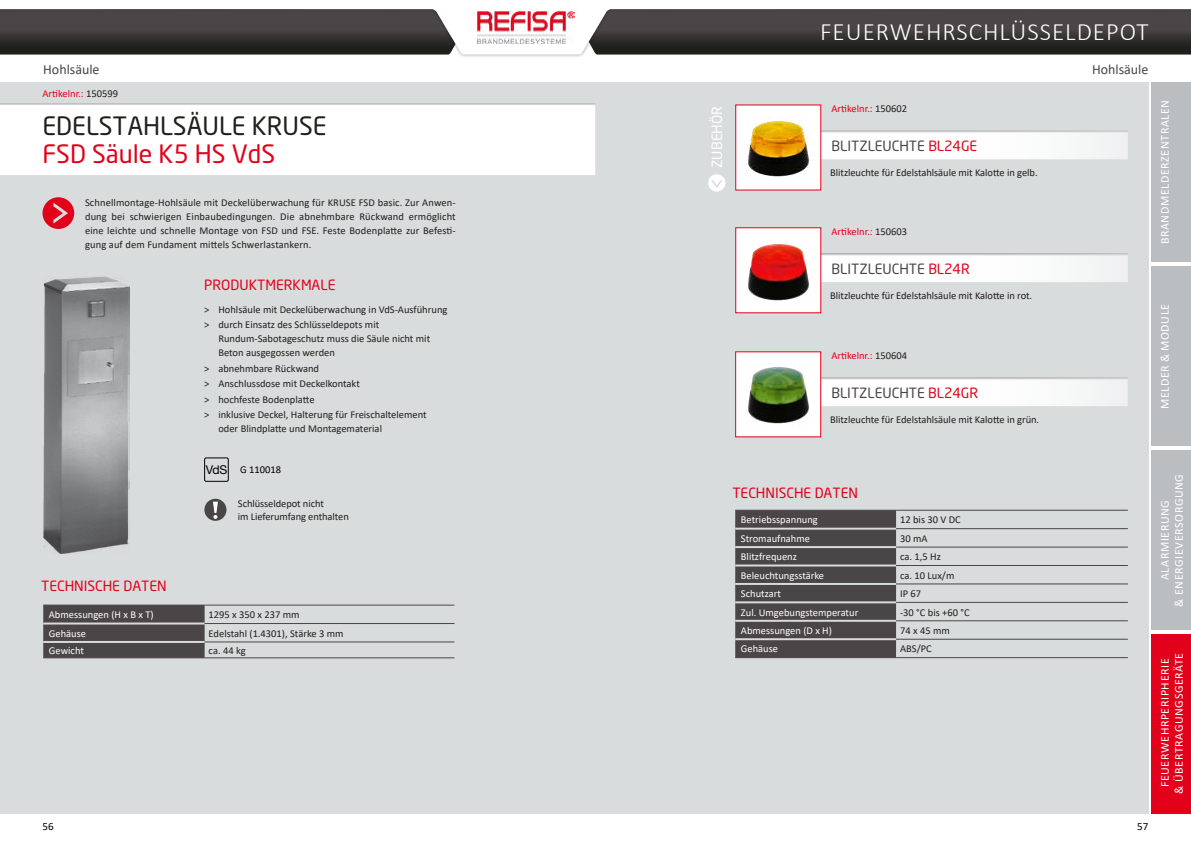
<style>
.page{position:relative;width:1191px;height:842px;background:#fff}
.page>*{position:absolute;margin:0;border:0;box-sizing:border-box;transform-origin:0 0}
.t1{font:300 25px "Calibri";letter-spacing:.04em;color:#fff}
.t2{font:25px "Neo Sans Std";color:#1f201b}
.t3{font:25px "Neo Sans Std";color:#e2001a}
.t4{font:14px "Neo Sans Std";color:#4a4547}
.t5{font:14px "Neo Sans Std";color:#e2001a}
.t6{font:14px "Calibri";color:#4a4547}
.t7{font:14px "Neo Sans Std";letter-spacing:.01em;color:#fff}
.t8{font:12px/14px "Calibri";letter-spacing:.05em;color:#fff;text-align:center}
.t9{font:11px "Calibri";color:#000}
.t10{font:10.5px/14px "Calibri";color:#1f201b}
.t11{font:10.5px "Calibri";color:#fff}
.t12{font:10.5px "Calibri";color:#e2001a}
.t13{font:10.5px "Calibri";color:#000}
.s1{color:#1f201b}
.s2{font-family:"Helvetica Neue";font-size:12.2px}
.s3{color:#e2001a}
</style>
<div class="page">
<div style="left:0;top:82px;width:1148px;height:732px;background:#d9dcdd"></div>
<div style="left:1151px;top:82px;width:40px;height:180px;background:#babec1"></div>
<div style="left:1151px;top:266px;width:40px;height:180px;background:#babec1"></div>
<div style="left:1151px;top:450px;width:40px;height:180px;background:#babec1"></div>
<div style="left:1151px;top:634px;width:40px;height:180px;background:#e2001a"></div>
<div style="left:0;top:0;width:1191px;height:58px;background:#000;opacity:.4"></div>
<svg style="left:0;top:0;width:1191px;height:55px"></svg>
<img style="left:477px;top:12px;width:97px;height:31px">
<div style="left:0;top:97px;width:605px;height:80px;background:#000;opacity:.75"></div>
<svg style="left:43px;top:197px;width:31px;height:32px"></svg>
<div style="left:43px;top:606px;width:162px;height:51px;background:#4a4547"></div>
<hr style="left:43px;top:622px;width:162px;height:2px;background:#d9dadc">
<hr style="left:43px;top:641px;width:162px;height:2px;background:#d9dadc">
<hr style="left:43px;top:605px;width:162px;height:1px;background:#4a4547">
<hr style="left:205px;top:605px;width:249px;height:1px;background:#4a4547">
<hr style="left:205px;top:623px;width:249px;height:1px;background:#4a4547">
<hr style="left:205px;top:641px;width:249px;height:1px;background:#4a4547">
<hr style="left:205px;top:657px;width:249px;height:1px;background:#4a4547">
<hr style="left:43px;top:657px;width:162px;height:1px;background:#4a4547">
<div style="left:204px;top:457px;width:25px;height:25px;border:1px solid #000"></div>
<div style="left:204px;top:499px;width:22px;height:22px;background:#4a4547;border-radius:50%"></div>
<svg style="left:213px;top:502px;width:5px;height:17px"></svg>
<div style="left:794px;top:124px;width:342px;height:37px;background:#000;opacity:.75"></div>
<div style="left:735px;top:104px;width:86px;height:87px;background:#fff"></div>
<div style="left:735px;top:511px;width:161px;height:146px;background:#4a4547"></div>
<hr style="left:735px;top:528px;width:161px;height:2px;background:#d9dadc">
<hr style="left:735px;top:546px;width:161px;height:2px;background:#d9dadc">
<hr style="left:735px;top:564px;width:161px;height:2px;background:#d9dadc">
<hr style="left:735px;top:583px;width:161px;height:2px;background:#d9dadc">
<hr style="left:735px;top:601px;width:161px;height:2px;background:#d9dadc">
<hr style="left:735px;top:620px;width:161px;height:2px;background:#d9dadc">
<hr style="left:896px;top:510px;width:231px;height:1px;background:#4a4547">
<hr style="left:896px;top:528px;width:231px;height:1px;background:#4a4547">
<hr style="left:896px;top:657px;width:231px;height:1px;background:#4a4547">
<hr style="left:735px;top:638px;width:161px;height:2px;background:#d9dadc">
<hr style="left:735px;top:510px;width:161px;height:1px;background:#4a4547">
<hr style="left:735px;top:657px;width:161px;height:1px;background:#4a4547">
<hr style="left:896px;top:547px;width:231px;height:1px;background:#4a4547">
<hr style="left:896px;top:565px;width:231px;height:1px;background:#4a4547">
<hr style="left:896px;top:583px;width:231px;height:1px;background:#4a4547">
<hr style="left:896px;top:602px;width:231px;height:1px;background:#4a4547">
<hr style="left:896px;top:620px;width:231px;height:1px;background:#4a4547">
<hr style="left:896px;top:639px;width:231px;height:1px;background:#4a4547">
<img style="left:44px;top:276px;width:85px;height:277px">
<div style="left:794px;top:247px;width:342px;height:36px;background:#000;opacity:.75"></div>
<div style="left:735px;top:227px;width:86px;height:86px;background:#fff;border:1px solid #e2001a"></div>
<div style="left:794px;top:371px;width:342px;height:36px;background:#000;opacity:.75"></div>
<div style="left:735px;top:351px;width:86px;height:86px;background:#fff;border:1px solid #e2001a"></div>
<img style="left:746px;top:121px;width:63px;height:56px">
<img style="left:746px;top:367px;width:63px;height:57px">
<img style="left:746px;top:244px;width:63px;height:57px">
<svg style="left:708px;top:174px;width:17px;height:18px"></svg>
<h1 class="t1" style="left:820px;top:17px;width:330px">FEUERWEHRSCHLÜSSELDEPOT</h1>
<h2 class="t6" style="left:43px;top:59px;width:58px">Hohlsäule</h2>
<h2 class="t6" style="left:1092px;top:59px;width:58px">Hohlsäule</h2>
<p class="t12" style="left:43px;top:87px;width:77px">Artikelnr.: <span class="s1">150599</span></p>
<h1 class="t2" style="left:43px;top:111px;width:285px">EDELSTAHLSÄULE KRUSE</h1>
<h1 class="t3" style="left:43px;top:139px;width:234px">FSD Säule K5 HS VdS</h1>
<p class="t10" style="left:85px;top:195px;width:372px;text-align:justify">Schnellmontage-Hohlsäule mit Deckelüberwachung für KRUSE FSD basic. Zur Anwen&shy;dung bei schwierigen Einbaubedingungen. Die abnehmbare Rückwand ermöglicht eine leichte und schnelle Montage von FSD und FSE. Feste Bodenplatte zur Befesti&shy;gung auf dem Fundament mittels Schwerlastankern.</p>
<h2 class="t5" style="left:204px;top:276px;width:133px">PRODUKTMERKMALE</h2>
<p class="t10" style="left:204px;top:301px;width:245px;line-height:15.4px">&gt; Hohlsäule mit Deckelüberwachung in VdS-Ausführung &gt; durch Einsatz des Schlüsseldepots mit</p>
<p class="t10" style="left:218px;top:332px;width:213px">Rundum-Sabotageschutz muss die Säule nicht mit<br>Beton ausgegossen werden</p>
<p class="t10" style="left:204px;top:360px;width:224px;line-height:15.4px">&gt; abnehmbare Rückwand<br>&gt; Anschlussdose mit Deckelkontakt<br>&gt; hochfeste Bodenplatte<br>&gt; inklusive Deckel, Halterung für Freischaltelement</p>
<p class="t10" style="left:218px;top:421px;width:165px">oder Blindplatte und Montagematerial</p>
<h2 class="t5" style="left:41px;top:578px;width:127px">TECHNISCHE DATEN</h2>
<p class="t13" style="left:206px;top:462px;width:77px"><span class="s2">VdS</span> G 110018</p>
<p class="t10" style="left:238px;top:497px;width:112px;line-height:13px">Schlüsseldepot nicht<br>im Lieferumfang enthalten</p>
<p class="t11" style="left:49px;top:607px;width:106px">Abmessungen (H x B x T)</p>
<p class="t10" style="left:209px;top:607px;width:92px">1295 x 350 x 237 mm</p>
<p class="t11" style="left:49px;top:626px;width:39px">Gehäuse</p>
<p class="t10" style="left:209px;top:626px;width:136px">Edelstahl (1.4301), Stärke 3 mm</p>
<p class="t11" style="left:49px;top:643px;width:37px">Gewicht</p>
<p class="t10" style="left:209px;top:643px;width:39px">ca. 44 kg</p>
<h2 class="t7" style="left:708px;top:168px;width:64px;rotate:-90deg">ZUBEHÖR</h2>
<p class="t12" style="left:831px;top:102px;width:77px">Artikelnr.: <span class="s1">150602</span></p>
<h2 class="t4" style="left:831px;top:137px;width:147px">BLITZLEUCHTE <span class="s3">BL24GE</span></h2>
<p class="t10" style="left:830px;top:166px;width:209px">Blitzleuchte für Edelstahlsäule mit Kalotte in gelb.</p>
<p class="t12" style="left:831px;top:224px;width:77px">Artikelnr.: <span class="s1">150603</span></p>
<h2 class="t4" style="left:831px;top:260px;width:140px">BLITZLEUCHTE <span class="s3">BL24R</span></h2>
<p class="t10" style="left:830px;top:288px;width:204px">Blitzleuchte für Edelstahlsäule mit Kalotte in rot.</p>
<p class="t12" style="left:831px;top:348px;width:77px">Artikelnr.: <span class="s1">150604</span></p>
<h2 class="t4" style="left:831px;top:384px;width:148px">BLITZLEUCHTE <span class="s3">BL24GR</span></h2>
<p class="t10" style="left:830px;top:412px;width:211px">Blitzleuchte für Edelstahlsäule mit Kalotte in grün.</p>
<h2 class="t5" style="left:732px;top:484px;width:127px">TECHNISCHE DATEN</h2>
<p class="t11" style="left:741px;top:513px;width:78px">Betriebsspannung</p>
<p class="t10" style="left:900px;top:513px;width:62px">12 bis 30 V DC</p>
<p class="t11" style="left:741px;top:531px;width:71px">Stromaufnahme</p>
<p class="t10" style="left:900px;top:531px;width:29px">30 mA</p>
<p class="t11" style="left:741px;top:549px;width:58px">Blitzfrequenz</p>
<p class="t10" style="left:900px;top:549px;width:42px">ca. 1,5 Hz</p>
<p class="t11" style="left:741px;top:568px;width:85px">Beleuchtungsstärke</p>
<p class="t10" style="left:900px;top:568px;width:56px">ca. 10 Lux/m</p>
<p class="t11" style="left:741px;top:586px;width:41px">Schutzart</p>
<p class="t10" style="left:900px;top:586px;width:23px">IP 67</p>
<p class="t11" style="left:741px;top:605px;width:119px">Zul. Umgebungstemperatur</p>
<p class="t10" style="left:900px;top:605px;width:71px">-30 °C bis +60 °C</p>
<p class="t11" style="left:741px;top:623px;width:93px">Abmessungen (D x H)</p>
<p class="t10" style="left:900px;top:623px;width:51px">74 x 45 mm</p>
<p class="t11" style="left:741px;top:642px;width:39px">Gehäuse</p>
<p class="t10" style="left:900px;top:642px;width:33px">ABS/PC</p>
<p class="t9" style="left:43px;top:819px;width:13px">56</p>
<p class="t9" style="left:1137px;top:819px;width:13px">57</p>
<p class="t8" style="left:1157px;top:244px;width:146px;rotate:-90deg">BRANDMELDERZENTRALEN</p>
<p class="t8" style="left:1157px;top:409px;width:107px;rotate:-90deg">MELDER &amp; MODULE</p>
<p class="t8" style="left:1157px;top:606px;width:134px;rotate:-90deg">ALARMIERUNG<br>&amp; ENERGIEVERSORGUNG</p>
<p class="t8" style="left:1157px;top:793px;width:142px;rotate:-90deg">FEUERWEHRPERIPHERIE<br>&amp; ÜBERTRAGUNGSGERÄTE</p>
</div>
